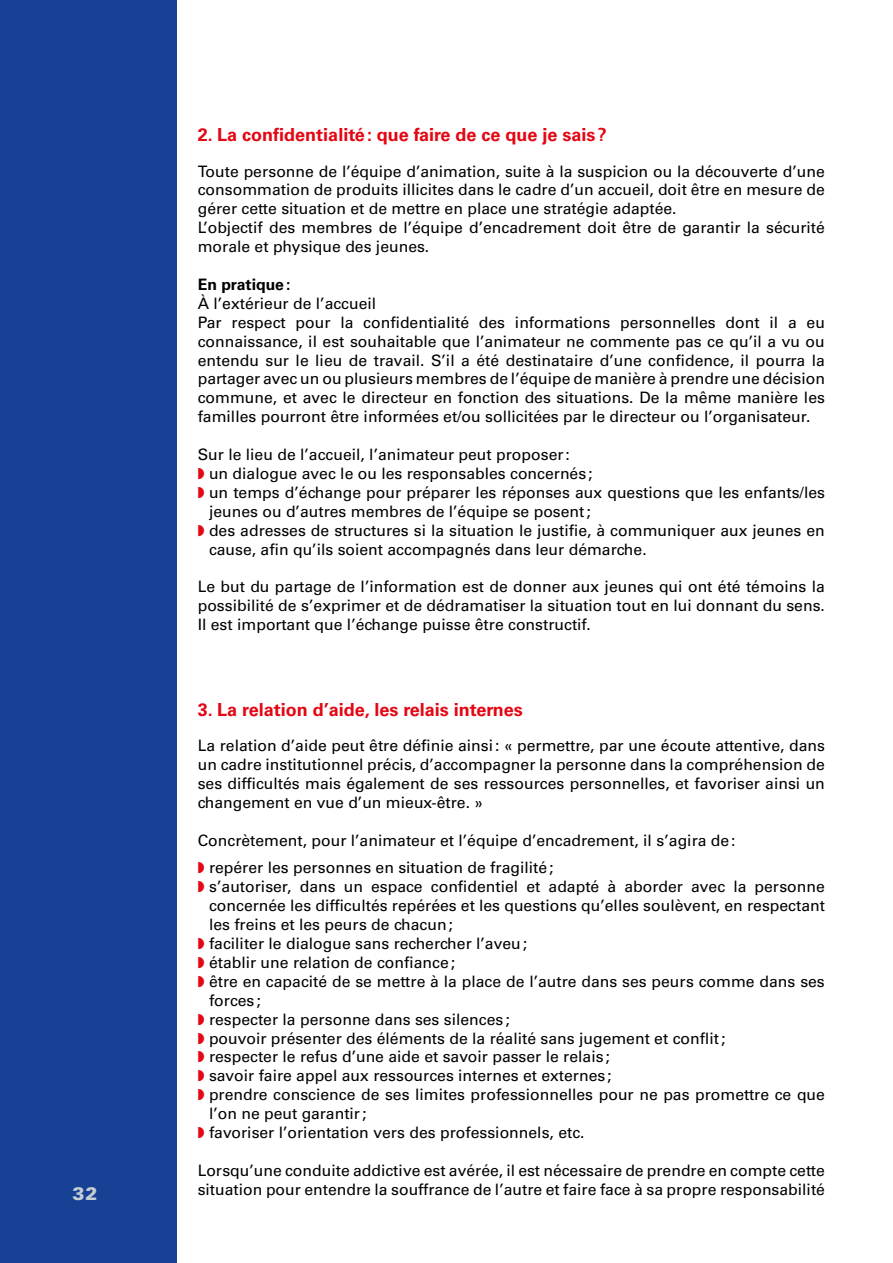
<style>
.page{position:relative;width:893px;height:1263px;background:#fff}
.page>*{position:absolute;margin:0;border:0;box-sizing:border-box;transform-origin:0 0}
.t1{font:700 18px "Univers LT Std";color:#e30613}
.t2{font:900 18px "Univers";color:#c6cdd2}
.t3{font:15.75px/18.9px "Univers LT Std";color:#000}
.t4{font:700 15.75px "Univers LT Std";color:#000}
</style>
<div class="page">
<div style="left:0;top:0;width:176px;height:1263px;background:#164194"></div>
<p class="t2" style="left:73px;top:1182px;width:26px">32</p>
<p class="t1" style="left:198px;top:124px;width:411px">2. La confidentialité: que faire de ce que je sais ?</p>
<p class="t3" style="left:198px;top:162px;width:629px">Toute personne de l’équipe d’animation, suite à la suspicion ou la découverte d’une consommation de produits illicites dans le cadre d’un accueil, doit être en mesure de gérer cette situation et de mettre en place une stratégie adaptée.<br>L’objectif des membres de l’équipe d’encadrement doit être de garantir la sécurité morale et physique des jeunes.</p>
<p class="t4" style="left:198px;top:275px;width:94px">En pratique:</p>
<p class="t3" style="left:198px;top:294px;width:629px">À l’extérieur de l’accueil<br>Par respect pour la confidentialité des informations personnelles dont il a eu connaissance, il est souhaitable que l’animateur ne commente pas ce qu’il a vu ou entendu sur le lieu de travail. S’il a été destinataire d’une confidence, il pourra la partager avec un ou plusieurs membres de l’équipe de manière à prendre une décision commune, et avec le directeur en fonction des situations. De la même manière les familles pourront être informées et/ou sollicitées par le directeur ou l’organisateur.</p>
<p class="t3" style="left:209px;top:445px;width:617px;text-indent:-11px">Sur le lieu de l’accueil, l’animateur peut proposer:<br>un dialogue avec le ou les responsables concernés ;<br>un temps d’échange pour préparer les réponses aux questions que les enfants/les jeunes ou d’autres membres de l’équipe se posent;<br>des adresses de structures si la situation le justifie, à communiquer aux jeunes en cause, afin qu’ils soient accompagnés dans leur démarche.</p>
<p class="t3" style="left:198px;top:577px;width:629px;text-align:justify">Le but du partage de l’information est de donner aux jeunes qui ont été témoins la possibilité de s’exprimer et de dédramatiser la situation tout en lui donnant du sens.<br>Il est important que l’échange puisse être constructif.</p>
<p class="t1" style="left:198px;top:699px;width:327px">3. La relation d’aide, les relais internes</p>
<p class="t3" style="left:198px;top:736px;width:629px;text-align:justify">La relation d’aide peut être définie ainsi: « permettre, par une écoute attentive, dans un cadre institutionnel précis, d’accompagner la personne dans la compréhension de ses difficultés mais également de ses ressources personnelles, et favoriser ainsi un changement en vue d’un mieux-être. »</p>
<p class="t3" style="left:209px;top:827px;width:528px;line-height:27.5px;text-indent:-11px">Concrètement, pour l’animateur et l’équipe d’encadrement, il s’agira de: repérer les personnes en situation de fragilité;</p>
<p class="t3" style="left:209px;top:877px;width:617px">s’autoriser, dans un espace confidentiel et adapté à aborder avec la personne concernée les difficultés repérées et les questions qu’elles soulèvent, en respectant les freins et les peurs de chacun;<br>faciliter le dialogue sans rechercher l’aveu;<br>établir une relation de confiance;<br>être en capacité de se mettre à la place de l’autre dans ses peurs comme dans ses forces;<br>respecter la personne dans ses silences;<br>pouvoir présenter des éléments de la réalité sans jugement et conflit;<br>respecter le refus d’une aide et savoir passer le relais ;<br>savoir faire appel aux ressources internes et externes ;<br>prendre conscience de ses limites professionnelles pour ne pas promettre ce que l’on ne peut garantir;<br>favoriser l’orientation vers des professionnels, etc.</p>
<p class="t3" style="left:198px;top:1161px;width:629px">Lorsqu’une conduite addictive est avérée, il est nécessaire de prendre en compte cette situation pour entendre la souffrance de l’autre et faire face à sa propre responsabilité</p>
</div>
